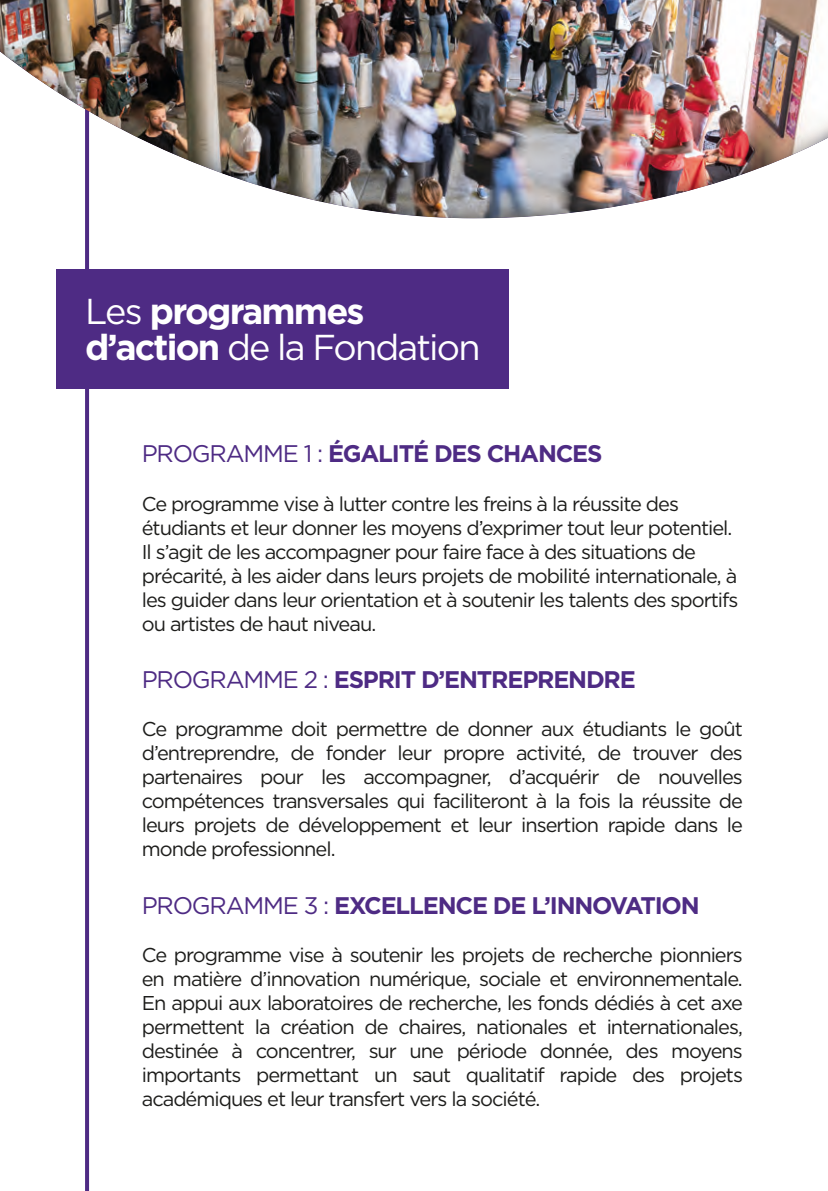
<style>
.page{position:relative;width:828px;height:1191px;background:#fff}
.page>*{position:absolute;margin:0;border:0;box-sizing:border-box;transform-origin:0 0}
.t1{font:700 36px/36px "Gotham";letter-spacing:-.05em;color:#fff}
.SOUS-TITRE{font:700 24px "Gotham";letter-spacing:-.05em;color:#4e2b84}
.Texte{font:20px/24px "Gotham";letter-spacing:-.05em;color:#1d1d1b;text-align:justify}
.SOUS-TITRE-2{font:20px/24px "Gotham";letter-spacing:-.05em;color:#1d1d1b}
.s1{font-weight:400}
</style>
<div class="page">
<svg style="left:85px;top:221px;width:4px;height:970px;background:#502e85"></svg>
<div style="left:0;top:0;width:828px;height:221px;background:#1d1d1b;opacity:.5"></div>
<div style="left:57px;top:269px;width:452px;height:119px;background:#4e2b84"></div>
<p class="t1" style="left:85px;top:292px;width:397px"><span class="s1">Les</span> programmes d’action <span class="s1">de la Fondation</span></p>
<p class="SOUS-TITRE" style="left:142px;top:440px;width:462px"><span class="s1">PROGRAMME 1 :</span> ÉGALITÉ DES CHANCES</p>
<p class="SOUS-TITRE-2" style="left:142px;top:491px;width:598px">Ce programme vise à lutter contre les freins à la réussite des étudiants et leur donner les moyens d’exprimer tout leur potentiel.<br>Il s’agit de les accompagner pour faire face à des situations de précarité, à les aider dans leurs projets de mobilité internationale, à les guider dans leur orientation et à soutenir les talents des sportifs ou artistes de haut niveau.</p>
<p class="SOUS-TITRE" style="left:142px;top:666px;width:495px"><span class="s1">PROGRAMME 2 :</span> ESPRIT D’ENTREPRENDRE</p>
<p class="Texte" style="left:142px;top:716px;width:602px">Ce programme doit permettre de donner aux étudiants le goût d’entreprendre, de fonder leur propre activité, de trouver des partenaires pour les accompagner, d’acquérir de nouvelles compétences transversales qui faciliteront à la fois la réussite de leurs projets de développement et leur insertion rapide dans le monde professionnel.</p>
<p class="SOUS-TITRE" style="left:142px;top:891px;width:559px"><span class="s1">PROGRAMME 3 :</span> EXCELLENCE DE L’INNOVATION</p>
<p class="Texte" style="left:142px;top:942px;width:603px">Ce programme vise à soutenir les projets de recherche pionniers en matière d’innovation numérique, sociale et environnementale.<br>En appui aux laboratoires de recherche, les fonds dédiés à cet axe permettent la création de chaires, nationales et internationales, destinée à concentrer, sur une période donnée, des moyens importants permettant un saut qualitatif rapide des projets académiques et leur transfert vers la société.</p>
</div>
